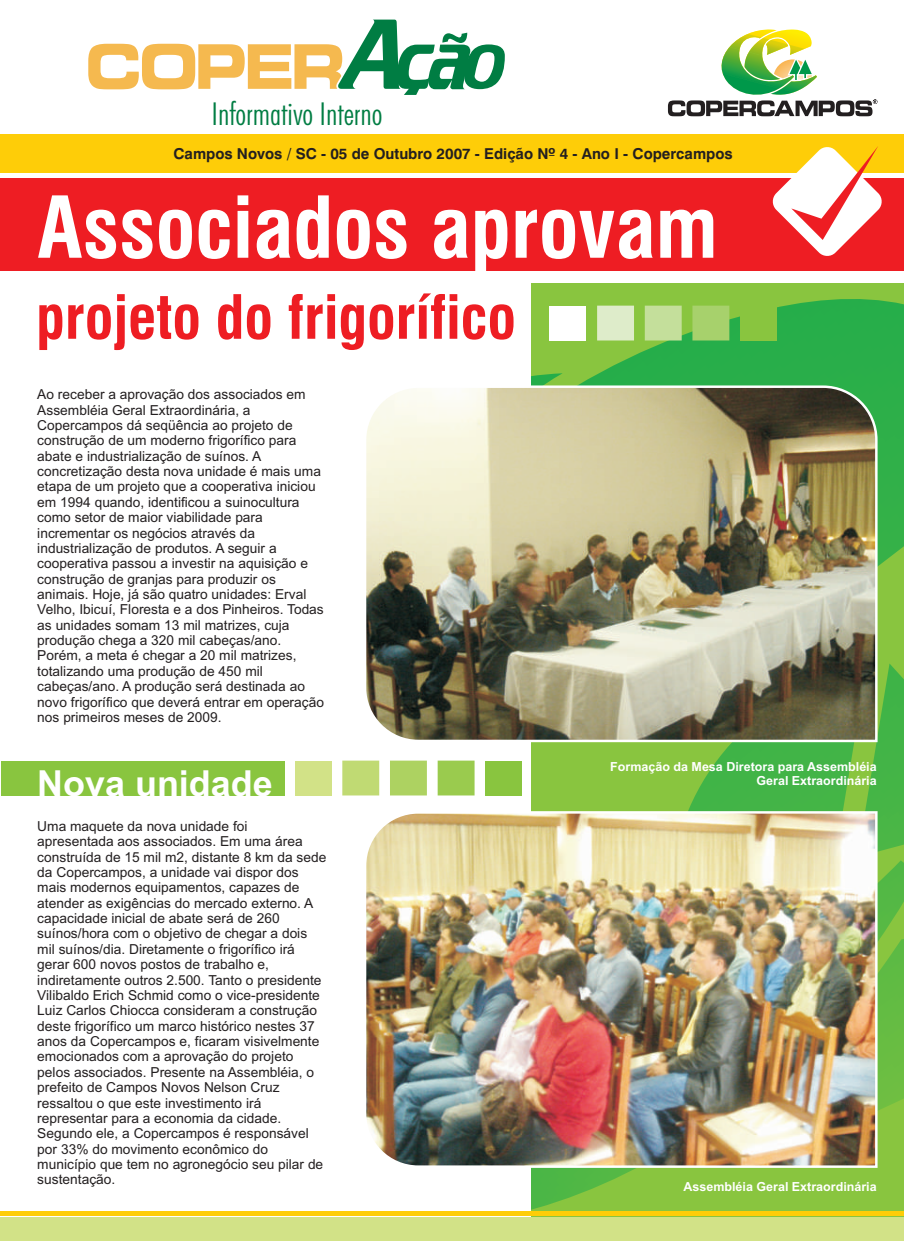
<style>
.page{position:relative;width:904px;height:1241px;background:#fff}
.page>*{position:absolute;margin:0;border:0;box-sizing:border-box;transform-origin:0 0}
.t1{font:700 condensed 82.88px "Swiss 721 BT";color:#fff}
.t2{font:700 condensed 59.25px "Swiss 721 BT";color:#ee1d23}
.t3{font:700 35.88px "Arial";color:#fff}
.t4{font:300 condensed 31.75px "Futura BT";color:#007d43}
.t5{font:700 15px "Swiss 721 BT";color:#231f20}
.t6{font:13.75px/15.4px "Arial";color:#231f20}
.t7{font:700 12.5px/14px "Arial";color:#fff;text-align:right}
</style>
<div class="page">
<div style="left:1px;top:760px;width:283px;height:35px;background:#89c53f"></div>
<svg style="left:531px;top:283px;width:373px;height:934px;background:#63bc43"></svg>
<div style="left:1px;top:178px;width:903px;height:93px;background:#ee1d23"></div>
<div style="left:1px;top:1217px;width:452px;height:23px;background:#d2e287"></div>
<hr style="left:1px;top:1211px;width:452px;height:4px;background:#fecd08">
<div style="left:453px;top:1217px;width:451px;height:23px;background:#d2e287"></div>
<hr style="left:453px;top:1211px;width:451px;height:4px;background:#fecd08">
<div style="left:1px;top:134px;width:903px;height:39px;background:#fecd08"></div>
<svg style="left:668px;top:29px;width:209px;height:87px"></svg>
<svg style="left:88px;top:20px;width:417px;height:75px"></svg>
<img style="left:366px;top:384px;width:512px;height:359px">
<img style="left:366px;top:809px;width:512px;height:359px">
<div style="left:485px;top:760px;width:37px;height:35px;background:#89c53f"></div>
<svg style="left:772px;top:146px;width:110px;height:110px"></svg>
<div style="left:437px;top:760px;width:37px;height:35px;background:#9acb4e"></div>
<div style="left:390px;top:760px;width:37px;height:35px;background:#add261"></div>
<div style="left:342px;top:760px;width:37px;height:35px;background:#c0da73"></div>
<div style="left:295px;top:760px;width:36px;height:35px;background:#d2e287"></div>
<div style="left:740px;top:305px;width:37px;height:35px;background:#89c53f"></div>
<div style="left:692px;top:305px;width:37px;height:35px;background:#a7d16c"></div>
<div style="left:644px;top:305px;width:37px;height:35px;background:#c4df9b"></div>
<div style="left:597px;top:305px;width:37px;height:35px;background:#deecca"></div>
<div style="left:549px;top:305px;width:37px;height:35px;background:#fff"></div>
<h3 class="t4" style="left:211px;top:100px;width:172px">Informativo Interno</h3>
<p class="t5" style="left:173px;top:148px;width:561px">Campos Novos / SC - 05 de Outubro 2007 - Edição Nº 4 - Ano I - Copercampos</p>
<h1 class="t1" style="left:37px;top:194px;width:682px">Associados aprovam</h1>
<h2 class="t2" style="left:36px;top:293px;width:481px">projeto do frigorífico</h2>
<p class="t6" style="left:37px;top:388px;width:288px">Ao receber a aprovação dos associados em Assembléia Geral Extraordinária, a Copercampos dá seqüência ao projeto de construção de um moderno frigorífico para abate e industrialização de suínos. A concretização desta nova unidade é mais uma etapa de um projeto que a cooperativa iniciou em 1994 quando, identificou a suinocultura como setor de maior viabilidade para incrementar os negócios através da industrialização de produtos. A seguir a cooperativa passou a investir na aquisição e construção de granjas para produzir os animais. Hoje, já são quatro unidades: Erval Velho, Ibicuí, Floresta e a dos Pinheiros. Todas as unidades somam 13 mil matrizes, cuja produção chega a 320 mil cabeças/ano.<br>Porém, a meta é chegar a 20 mil matrizes, totalizando uma produção de 450 mil cabeças/ano. A produção será destinada ao novo frigorífico que deverá entrar em operação nos primeiros meses de 2009.</p>
<h3 class="t3" style="left:37px;top:769px;width:237px">Nova unidade</h3>
<p class="t6" style="left:37px;top:819px;width:290px">Uma maquete da nova unidade foi apresentada aos associados. Em uma área construída de 15 mil m2, distante 8 km da sede da Copercampos, a unidade vai dispor dos mais modernos equipamentos, capazes de atender as exigências do mercado externo. A capacidade inicial de abate será de 260 suínos/hora com o objetivo de chegar a dois mil suínos/dia. Diretamente o frigorífico irá gerar 600 novos postos de trabalho e, indiretamente outros 2.500. Tanto o presidente Vilibaldo Erich Schmid como o vice-presidente Luiz Carlos Chiocca consideram a construção deste frigorífico um marco histórico nestes 37 anos da Copercampos e, ficaram visivelmente emocionados com a aprovação do projeto pelos associados. Presente na Assembléia, o prefeito de Campos Novos Nelson Cruz ressaltou o que este investimento irá representar para a economia da cidade.<br>Segundo ele, a Copercampos é responsável por 33% do movimento econômico do município que tem no agronegócio seu pilar de sustentação.</p>
<p class="t7" style="left:610px;top:760px;width:268px">Formação da Mesa Diretora para Assembléia<br>Geral Extraordinária</p>
<p class="t7" style="left:683px;top:1180px;width:195px">Assembléia Geral Extraordinária</p>
</div>
